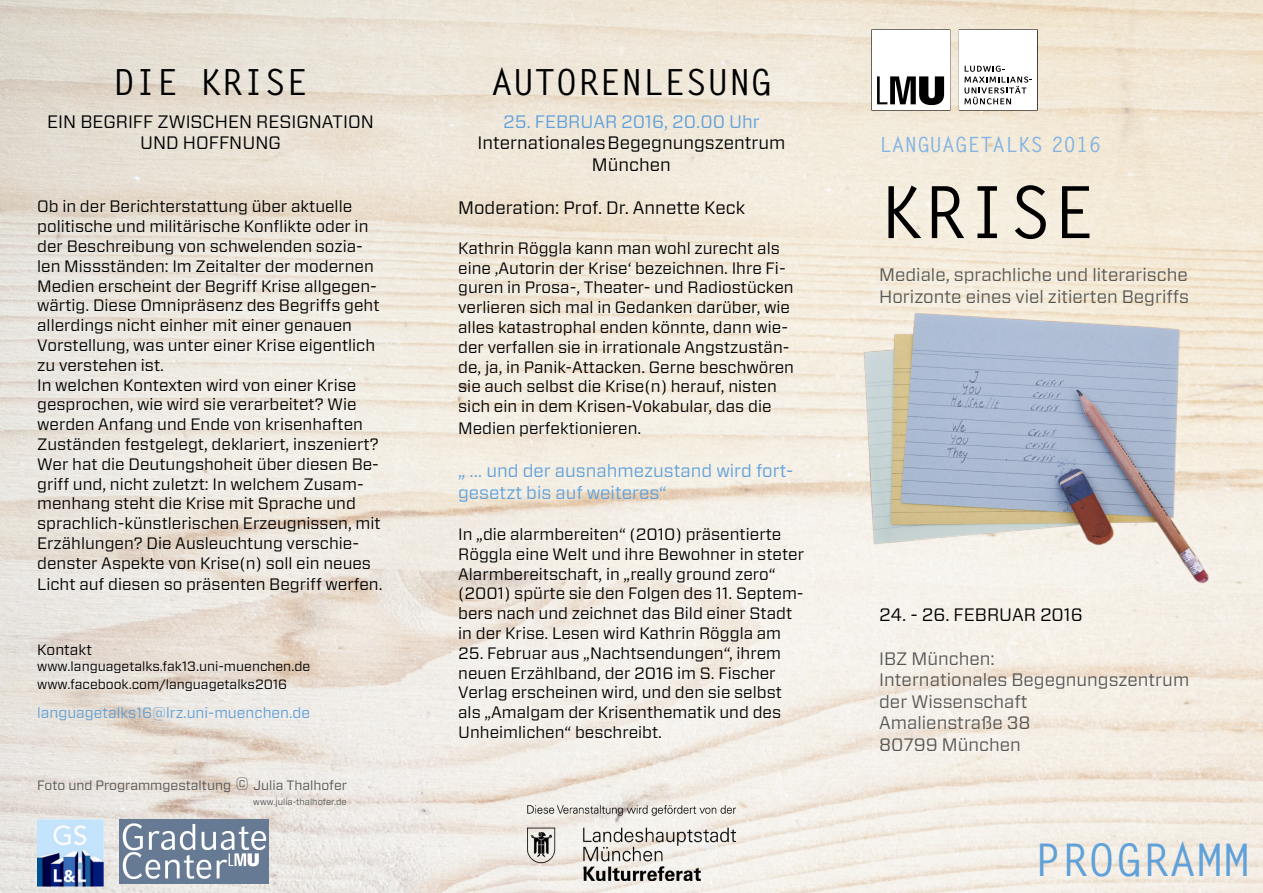
<style>
.page{position:relative;width:1263px;height:893px;background:#fff}
.page>*{position:absolute;margin:0;border:0;box-sizing:border-box;transform-origin:0 0}
.t1{font:700 72px "Letter Gothic Std";color:#000}
.t2{font:700 45px "Letter Gothic Std";color:#60a1da}
.t3{font:700 36px "Letter Gothic Std";color:#000}
.t4{font:700 21px "Letter Gothic Std";color:#84b3e2}
.t5{font:18px/21.6px "Forza";color:#575756}
.t6{font:18px/21.6px "Forza";color:#000;text-align:center}
.t7{font:18px/21.6px "Forza";color:#60a1da}
.t8{font:16.5px/19.8px "Forza";color:#000}
.t9{font:15px "Forza";color:#60a1da}
.t10{font:15px "Forza";color:#000}
.t11{font:13.5px/18px "Forza";color:#000}
.t12{font:13.5px "Forza";color:#575756}
.t13{font:9px "Forza";color:#575756}
.s1{font-size:18px}
</style>
<div class="page">
<img style="left:0;top:0;width:1263px;height:893px">
<img style="left:805px;top:261px;width:458px;height:329px">
<svg style="left:871px;top:29px;width:79px;height:82px"></svg>
<svg style="left:959px;top:29px;width:79px;height:82px"></svg>
<img style="left:528px;top:806px;width:207px;height:75px">
<img style="left:119px;top:820px;width:150px;height:63px">
<img style="left:37px;top:820px;width:66px;height:66px">
<h3 class="t3" style="left:113px;top:60px;width:196px">DIE KRISE</h3>
<p class="t6" style="left:47px;top:110px;width:328px">EIN BEGRIFF ZWISCHEN RESIGNATION<br>UND HOFFNUNG</p>
<p class="t8" style="left:37px;top:197px;width:345px">Ob in der Berichterstattung über aktuelle politische und militärische Konflikte oder in der Beschreibung von schwelenden sozia&shy;len Missständen: Im Zeitalter der modernen Medien erscheint der Begriff Krise allgegen&shy;wärtig. Diese Omnipräsenz des Begriffs geht allerdings nicht einher mit einer genauen Vorstellung, was unter einer Krise eigentlich zu verstehen ist.<br>In welchen Kontexten wird von einer Krise gesprochen, wie wird sie verarbeitet? Wie werden Anfang und Ende von krisenhaften Zuständen festgelegt, deklariert, inszeniert?<br>Wer hat die Deutungshoheit über diesen Be&shy;griff und, nicht zuletzt: In welchem Zusam&shy;menhang steht die Krise mit Sprache und sprachlich-künstlerischen Erzeugnissen, mit Erzählungen? Die Ausleuchtung verschie&shy;denster Aspekte von Krise(n) soll ein neues</p>
<p class="t8" style="left:37px;top:575px;width:347px">Licht auf diesen so präsenten Begriff werfen.</p>
<p class="t10" style="left:37px;top:640px;width:56px">Kontakt</p>
<p class="t11" style="left:37px;top:658px;width:275px">www.languagetalks.fak13.uni-muenchen.de www.facebook.com/languagetalks2016</p>
<p class="t9" style="left:37px;top:703px;width:274px">languagetalks16@lrz.uni-muenchen.de</p>
<p class="t12" style="left:37px;top:776px;width:311px">Foto und Programmgestaltung <span class="s1">©</span> Julia Thalhofer</p>
<p class="t13" style="left:253px;top:795px;width:95px">www.julia-thalhofer.de</p>
<h3 class="t3" style="left:491px;top:60px;width:282px">AUTORENLESUNG</h3>
<p class="t7" style="left:503px;top:110px;width:258px">25. FEBRUAR 2016, 20.00 Uhr</p>
<p class="t6" style="left:477px;top:132px;width:310px">InternationalesBegegnungszentrum<br>München</p>
<p class="t6" style="left:458px;top:197px;width:289px">Moderation: Prof. Dr. Annette Keck</p>
<p class="t8" style="left:458px;top:238px;width:337px">Kathrin Röggla kann man wohl zurecht als eine ‚Autorin der Krise‘ bezeichnen. Ihre Fi&shy;guren in Prosa-, Theater- und Radiostücken verlieren sich mal in Gedanken darüber, wie alles katastrophal enden könnte, dann wie&shy;der verfallen sie in irrationale Angstzustän&shy;de, ja, in Panik-Attacken. Gerne beschwören sie auch selbst die Krise(n) herauf, nisten sich ein in dem Krisen-Vokabular, das die</p>
<p class="t8" style="left:458px;top:418px;width:185px">Medien perfektionieren.</p>
<p class="t7" style="left:458px;top:460px;width:337px">„ … und der ausnahmezustand wird fort&shy;gesetzt bis auf weiteres“</p>
<p class="t8" style="left:458px;top:524px;width:347px">In „die alarmbereiten“ (2010) präsentierte Röggla eine Welt und ihre Bewohner in steter Alarmbereitschaft, in „really ground zero“ (2001) spürte sie den Folgen des 11. Septem&shy;bers nach und zeichnet das Bild einer Stadt in der Krise. Lesen wird Kathrin Röggla am</p>
<p class="t8" style="left:458px;top:643px;width:325px">25. Februar aus „Nachtsendungen“, ihrem neuen Erzählband, der 2016 im S. Fischer Verlag erscheinen wird, und den sie selbst als „Amalgam der Krisenthematik und des Unheimlichen“ beschreibt.</p>
<p class="t4" style="left:879px;top:131px;width:224px">LANGUAGETALKS 2016</p>
<h1 class="t1" style="left:879px;top:168px;width:217px">KRISE</h1>
<p class="t5" style="left:879px;top:264px;width:311px">Mediale, sprachliche und literarische<br>Horizonte eines viel zitierten Begriffs</p>
<p class="t6" style="left:879px;top:604px;width:205px">24. - 26. FEBRUAR 2016</p>
<p class="t5" style="left:879px;top:647px;width:312px">IBZ München:<br>Internationales Begegnungszentrum der Wissenschaft<br>Amalienstraße 38<br>80799 München</p>
<h2 class="t2" style="left:1034px;top:833px;width:217px">PROGRAMM</h2>
</div>
